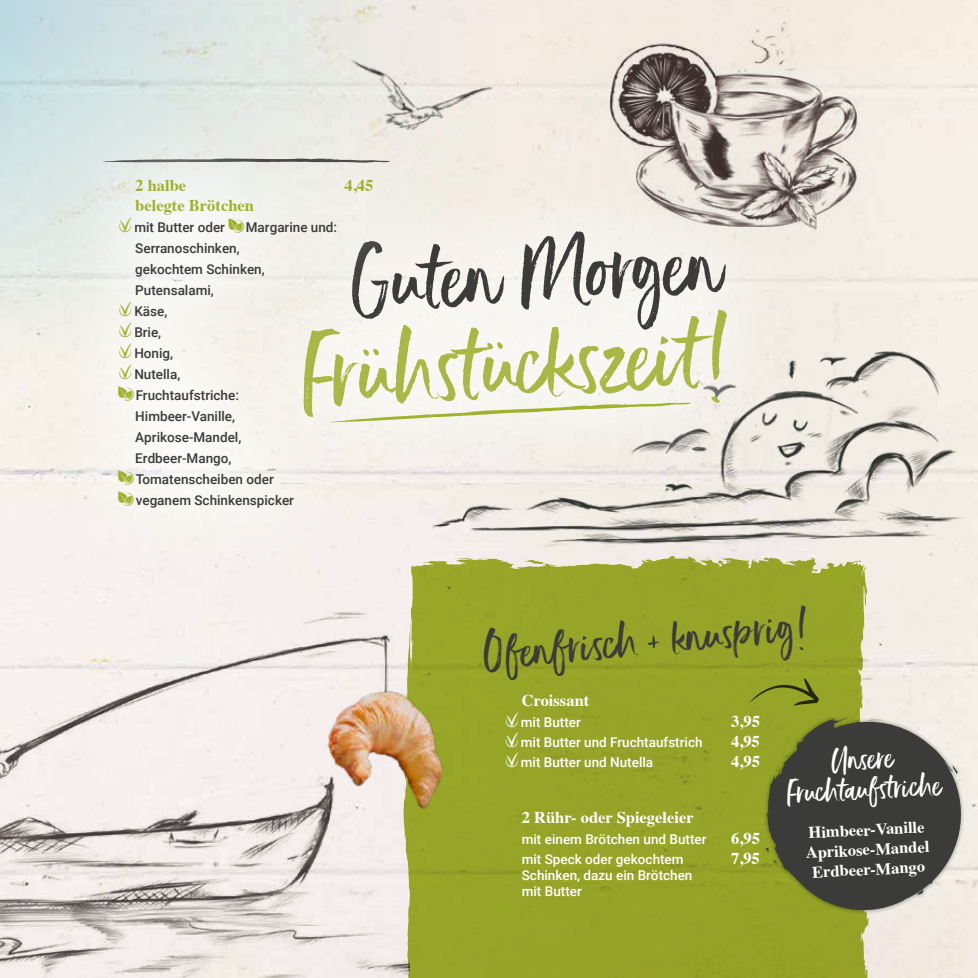
<style>
.page{position:relative;width:978px;height:978px;background:#fff}
.page>*{position:absolute;margin:0;border:0;box-sizing:border-box;transform-origin:0 0}
.t1{font:93.9px "Ernestand Emily Upright";color:#a9b844}
.t2{font:83.7px "Ernestand Emily Upright";color:#3b3b3a}
.t3{font:45px "Ernestand Emily Upright";color:#3b3b3a}
.t4{font:30px/30px "Ernestand Emily Upright Solid";color:#fff;text-align:center}
.t5{font:700 16.5px/19.8px "Times";color:#fff;text-align:center}
.t6{font:700 16.5px "Times";color:#9fb22c}
.t7{font:500 13.5px "Roboto";color:#3b3b3a}
.t8{font:500 13.5px/16.2px "Roboto";color:#fff}
.s1{font-family:"Celona Pikto Extrablatt";font-weight:400;font-size:21px;color:#9fb22c}
.s2{font-family:"Celona Pikto Extrablatt";font-weight:400;font-size:19.5px;color:#9fb22c}
.s3{font-size:49.5px}
.s4{font-family:"Celona Pikto Extrablatt";font-weight:400;font-size:21px}
</style>
<div class="page">
<svg style="left:0;top:0;width:605px;height:609px;background:#e4e8e5"></svg>
<img style="left:451px;top:226px;width:527px;height:352px">
<img style="left:585px;top:23px;width:338px;height:232px">
<img style="left:338px;top:17px;width:166px;height:135px">
<div style="left:220px;top:152px;width:588px;height:353px;background:#fff;opacity:.75"></div>
<svg style="left:451px;top:402px;width:242px;height:20px"></svg>
<div style="left:403px;top:556px;width:466px;height:422px;background:#96a528"></div>
<img style="left:0;top:609px;width:409px;height:369px">
<img style="left:310px;top:665px;width:168px;height:165px">
<div style="left:37px;top:99px;width:414px;height:490px;background:#fff;opacity:.83"></div>
<div style="left:761px;top:713px;width:205px;height:202px;background:#000;opacity:.4"></div>
<svg style="left:765px;top:717px;width:205px;height:193px;background:#606151"></svg>
<p class="t6" style="left:135px;top:170px;width:52px">2 halbe</p>
<p class="t6" style="left:345px;top:170px;width:30px">4,45</p>
<p class="t6" style="left:135px;top:190px;width:120px">belegte Brötchen</p>
<p class="t7" style="left:118px;top:218px;width:220px"><span class="s1">V</span>mit Butter oder <span class="s2">V</span> Margarine und:</p>
<p class="t7" style="left:135px;top:239px;width:106px">Serranoschinken,</p>
<p class="t7" style="left:135px;top:260px;width:131px">gekochtem Schinken,</p>
<p class="t7" style="left:135px;top:281px;width:80px">Putensalami,</p>
<p class="t7" style="left:118px;top:302px;width:51px"><span class="s1">V</span>Käse,</p>
<p class="t7" style="left:118px;top:323px;width:44px"><span class="s1">V</span>Brie,</p>
<p class="t7" style="left:118px;top:344px;width:56px"><span class="s1">V</span>Honig,</p>
<p class="t7" style="left:118px;top:365px;width:64px"><span class="s1">V</span>Nutella,</p>
<p class="t7" style="left:118px;top:386px;width:122px"><span class="s2">V</span> Fruchtaufstriche:</p>
<p class="t7" style="left:135px;top:407px;width:101px">Himbeer-Vanille,</p>
<p class="t7" style="left:135px;top:428px;width:108px">Aprikose-Mandel,</p>
<p class="t7" style="left:135px;top:449px;width:98px">Erdbeer-Mango,</p>
<p class="t7" style="left:118px;top:470px;width:157px"><span class="s2">V</span> Tomatenscheiben oder</p>
<p class="t7" style="left:118px;top:491px;width:177px"><span class="s2">V</span> veganem Schinkenspicker</p>
<h2 class="t2" style="left:347px;top:229px;width:375px;rotate:-3deg">Guten Morgen</h2>
<h1 class="t1" style="left:299px;top:315px;width:434px;rotate:-3deg">Frühstückszeit!</h1>
<h3 class="t3" style="left:482px;top:625px;width:328px;rotate:-5deg">Ofenfrisch <span class="s3">+</span> knusprig!</h3>
<p class="t5" style="left:522px;top:689px;width:69px">Croissant</p>
<p class="t8" style="left:505px;top:714px;width:78px"><span class="s4">V</span>mit Butter</p>
<p class="t5" style="left:731px;top:710px;width:30px">3,95</p>
<p class="t8" style="left:505px;top:734px;width:199px"><span class="s4">V</span>mit Butter und Fruchtaufstrich</p>
<p class="t5" style="left:731px;top:730px;width:30px">4,95</p>
<p class="t8" style="left:505px;top:754px;width:150px"><span class="s4">V</span>mit Butter und Nutella</p>
<p class="t5" style="left:731px;top:750px;width:30px">4,95</p>
<p class="t5" style="left:522px;top:806px;width:173px">2 Rühr- oder Spiegeleier</p>
<p class="t8" style="left:522px;top:831px;width:186px">mit einem Brötchen und Butter</p>
<p class="t5" style="left:731px;top:827px;width:30px">6,95</p>
<p class="t8" style="left:522px;top:850px;width:163px">mit Speck oder gekochtem</p>
<p class="t5" style="left:731px;top:846px;width:30px">7,95</p>
<p class="t8" style="left:522px;top:866px;width:172px">Schinken, dazu ein Brötchen mit Butter</p>
<h3 class="t4" style="left:785px;top:746px;width:156px;rotate:-3deg">Unsere<br>Fruchtaufstriche</h3>
<p class="t5" style="left:804px;top:821px;width:125px;rotate:-3deg">Himbeer-Vanille<br>Aprikose-Mandel<br>Erdbeer-Mango</p>
</div>
